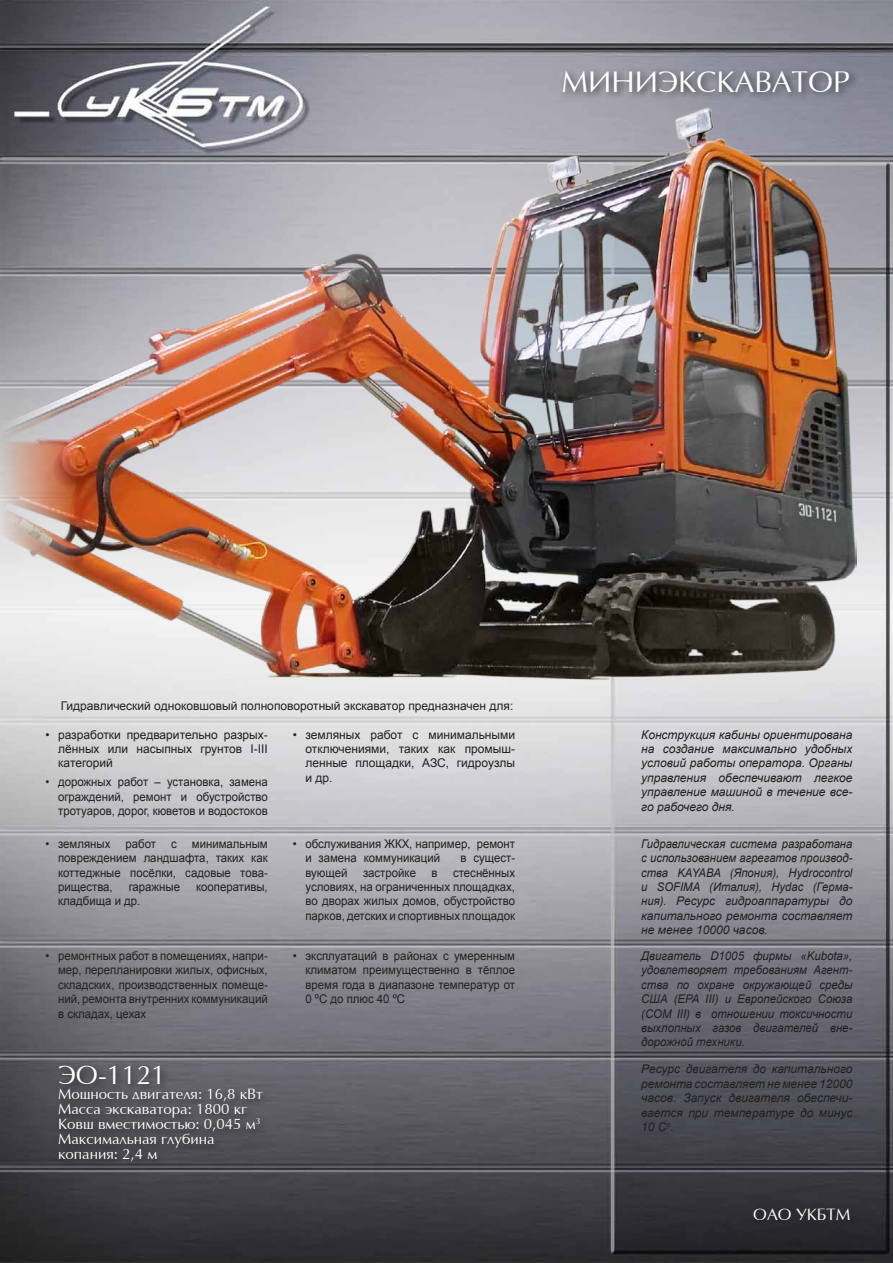
<style>
.page{position:relative;width:893px;height:1263px;background:#fff}
.page>*{position:absolute;margin:0;border:0;box-sizing:border-box;transform-origin:0 0}
.t1{font:30px "Optima";color:#fff}
.t2{font:26.55px "Optima";color:#fff}
.t3{font:16.5px "Optima";color:#fff}
.t4{font:15px "Optima";color:#fff}
.t5{font:12px/14.4px "Arial";color:#231f20;text-align:justify;scale:.95 1}
.t6{font:italic 12px/14.4px "Arial";color:#231f20;text-align:justify}
.t7{font:12px/14.4px "Arial";color:#231f20;text-align:justify}
.t8{font:italic 12px/14.4px "Arial";color:#231f20;text-align:justify;scale:.94 1}
.t9{font:italic 12px/14.4px "Arial";color:#231f20;text-align:justify;scale:.95 1}
</style>
<div class="page">
<img style="left:0;top:0;width:893px;height:1263px">
<div style="left:558px;top:67px;width:301px;height:35px;background:#231f20;opacity:.75"></div>
<div style="left:54px;top:1062px;width:217px;height:109px;background:#231f20;opacity:.75"></div>
<div style="left:750px;top:1205px;width:109px;height:26px;background:#2b2a2f"></div>
<img style="left:0;top:108px;width:856px;height:573px">
<p class="t1" style="left:561px;top:66px;width:290px">МИНИЭКСКАВАТОР</p>
<p class="t7" style="left:61px;top:699px;width:454px">Гидравлический одноковшовый полноповоротный экскаватор предназначен для:</p>
<p class="t7" style="left:58px;top:727px;width:211px;text-indent:-13px">• разработки предварительно разрых&shy;лённых или насыпных грунтов I-III категорий</p>
<p class="t7" style="left:305px;top:727px;width:211px;text-indent:-13px">• земляных работ с минимальными отключениями, таких как промыш&shy;ленные площадки, АЗС, гидроузлы и др.</p>
<p class="t6" style="left:641px;top:727px;width:213px">Конструкция кабины ориентирована на создание максимально удобных условий работы оператора. Органы управления обеспечивают легкое управление машиной в течение все&shy;го рабочего дня.</p>
<p class="t5" style="left:58px;top:775px;width:222px;text-indent:-13px">• дорожных работ – установка, замена ограждений, ремонт и обустройство тротуаров, дорог, кюветов и водостоков</p>
<p class="t5" style="left:45px;top:836px;width:70px">• земляных</p>
<p class="t5" style="left:125px;top:836px;width:34px">работ</p>
<p class="t5" style="left:171px;top:836px;width:7px">с</p>
<p class="t5" style="left:58px;top:836px;width:222px;text-indent:134px">минимальным повреждением ландшафта, таких как коттеджные посёлки, садовые това&shy;рищества,</p>
<p class="t5" style="left:129px;top:880px;width:56px">гаражные</p>
<p class="t5" style="left:196px;top:880px;width:77px">кооперативы,</p>
<p class="t5" style="left:58px;top:894px;width:88px">кладбища и др.</p>
<p class="t5" style="left:58px;top:949px;width:222px;text-indent:-13px">• ремонтных работ в помещениях, напри&shy;мер, перепланировки жилых, офисных, складских, производственных помеще&shy;ний, ремонта внутренних коммуникаций в складах, цехах</p>
<p class="t2" style="left:58px;top:1062px;width:110px">ЭО-1121</p>
<p class="t4" style="left:58px;top:1086px;width:206px">Мощность двигателя: 16,8 кВт</p>
<p class="t4" style="left:58px;top:1101px;width:191px">Масса экскаватора: 1800 кг</p>
<p class="t4" style="left:58px;top:1116px;width:204px">Ковш вместимостью: 0,045 м<sup>3</sup></p>
<p class="t4" style="left:58px;top:1131px;width:158px">Максимальная глубина</p>
<p class="t4" style="left:58px;top:1146px;width:101px">копания: 2,4 м</p>
<p class="t5" style="left:305px;top:836px;width:222px;text-indent:-13px">• обслуживания ЖКХ, например, ремонт и замена коммуникаций</p>
<p class="t5" style="left:461px;top:851px;width:59px">в сущест-</p>
<p class="t5" style="left:305px;top:865px;width:222px;text-indent:148px">стеснённых условиях, на ограниченных площадках, во дворах жилых домов, обустройство парков, детских и спортивных площадок</p>
<p class="t5" style="left:305px;top:865px;width:46px">вующей</p>
<p class="t5" style="left:363px;top:865px;width:57px">застройке</p>
<p class="t5" style="left:432px;top:865px;width:8px">в</p>
<p class="t8" style="left:641px;top:836px;width:226px">Гидравлическая система разработана с использованием агрегатов производ&shy;ства KAYABA (Япония), Hydrocontrol и SOFIMA (Италия), Hydac (Герма&shy;ния). Ресурс гидроаппаратуры до капитального ремонта составляет не менее 10000 часов.</p>
<p class="t5" style="left:305px;top:949px;width:222px;text-indent:-13px">• эксплуатаций в районах с умеренным климатом преимущественно в тёплое время года в диапазоне температур от 0 ºС до плюс 40 ºС</p>
<p class="t9" style="left:641px;top:949px;width:224px">Двигатель D1005 фирмы «Kubota», удовлетворяет требованиям Агент&shy;ства по охране окружающей среды США (EPA III) и Европейского Союза (COM III) в отношении токсичности выхлопных газов двигателей вне&shy;дорожной техники.</p>
<p class="t6" style="left:641px;top:1062px;width:213px">Ресурс двигателя до капитального ремонта составляет не менее 12000 часов. Запуск двигателя обеспечи&shy;вается при температуре до минус 10 С<sup>о</sup>.</p>
<p class="t3" style="left:753px;top:1206px;width:99px">ОАО УКБТМ</p>
</div>
